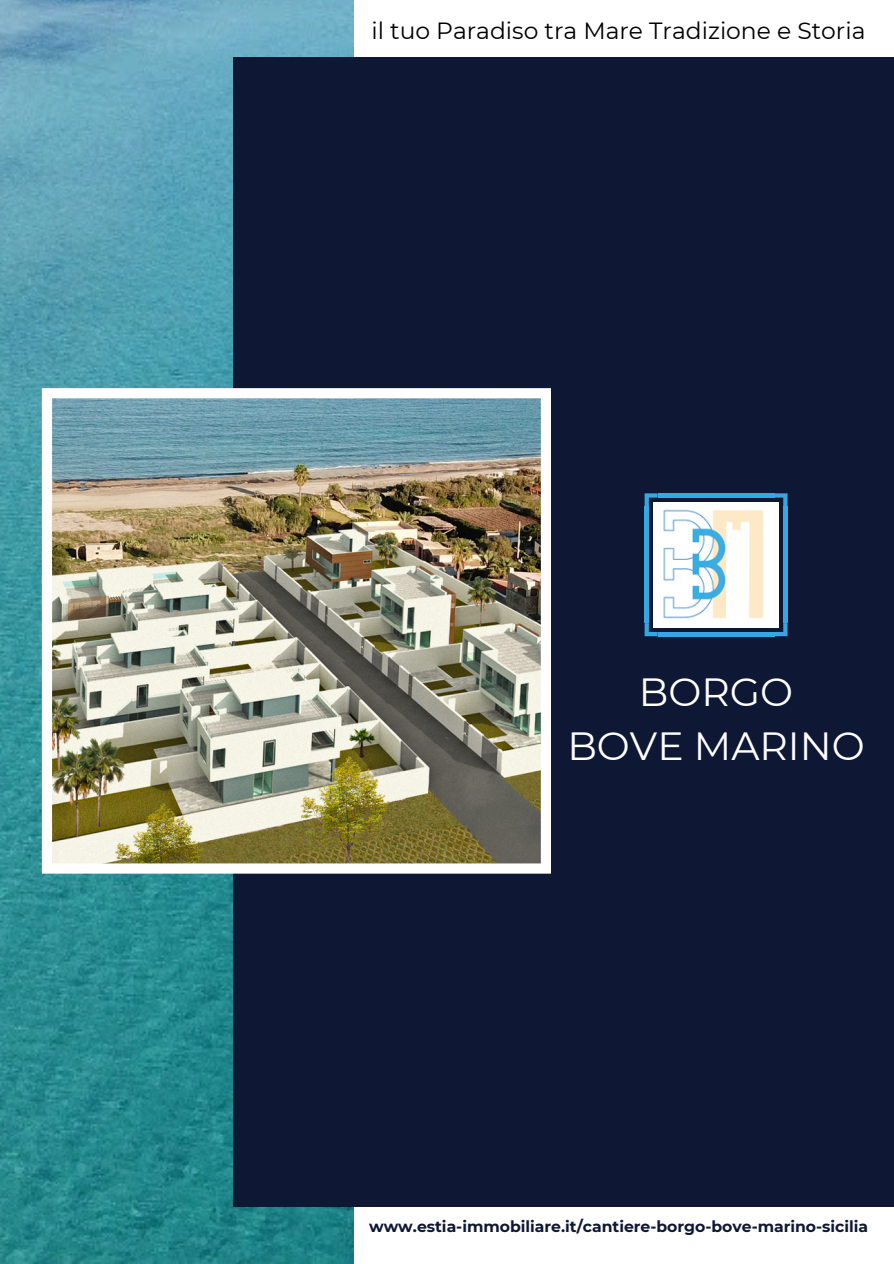
<style>
.page{position:relative;width:894px;height:1264px;background:#fff}
.page>*{position:absolute;margin:0;border:0;box-sizing:border-box;transform-origin:0 0}
.t1{font:39.3px/53.7px "Montserrat";color:#fff;text-align:center}
.t2{font:23.4px "Montserrat";color:#000}
.t3{font:700 15.6px "Montserrat";color:#0e1734}
</style>
<div class="page">
<img style="left:0;top:0;width:353px;height:1263px">
<div style="left:233px;top:57px;width:660px;height:1149px;background:#0e1734"></div>
<img style="left:42px;top:388px;width:509px;height:485px">
<hr style="left:783px;top:506px;width:4px;height:117px;background:#32a9e2">
<hr style="left:644px;top:506px;width:4px;height:117px;background:#32a9e2">
<hr style="left:657px;top:493px;width:117px;height:4px;background:#32a9e2">
<hr style="left:657px;top:632px;width:117px;height:4px;background:#32a9e2">
<svg style="left:774px;top:493px;width:13px;height:13px"></svg>
<svg style="left:644px;top:493px;width:13px;height:13px"></svg>
<svg style="left:774px;top:623px;width:13px;height:13px"></svg>
<svg style="left:644px;top:623px;width:13px;height:13px"></svg>
<div style="left:652px;top:502px;width:126px;height:125px;background:#fff"></div>
<img style="left:663px;top:509px;width:100px;height:110px">
<p class="t2" style="left:371px;top:16px;width:495px">il tuo Paradiso tra Mare Tradizione e Storia</p>
<p class="t1" style="left:567px;top:664px;width:299px">BORGO<br>BOVE MARINO</p>
<h1 class="t3" style="left:369px;top:1216px;width:500px">www.estia-immobiliare.it/cantiere-borgo-bove-marino-sicilia</h1>
</div>
